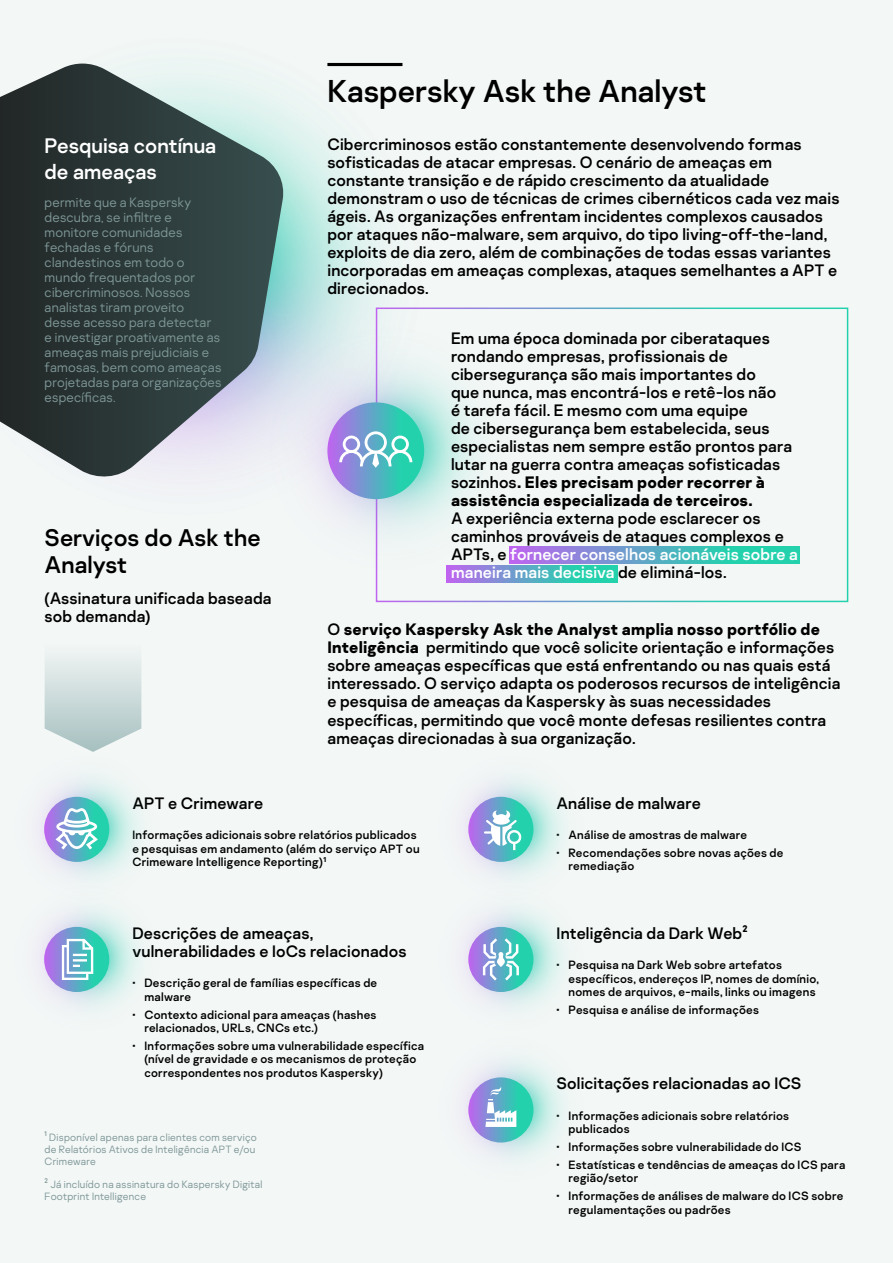
<style>
.page{position:relative;width:893px;height:1263px;background:#f3f7f6}
.page>*{position:absolute;margin:0;border:0;box-sizing:border-box;transform-origin:0 0}
.t1{font:31.5px "Kaspersky Sans";color:#000}
.t2{font:24px/27px "Kaspersky Sans";color:#000}
.t3{font:21px/25.5px "Kaspersky Sans";color:#fff}
.t4{font:16.5px/18px "Kaspersky Sans";letter-spacing:.01em;color:#000}
.t5{font:300 13.5px/15px "Kaspersky Sans";letter-spacing:.015em;color:#7d9696}
.t6{font:12px/13.5px "Kaspersky Sans";letter-spacing:.02em;color:#000}
.t7{font:300 10.5px/12px "Kaspersky Sans";letter-spacing:.025em;color:#7d9696}
.t8{font:6.75px "Kaspersky Sans";color:#7d9696}
.s1{font-weight:700}
.s2{color:#fff}
</style>
<div class="page">
<svg style="left:45px;top:658px;width:96px;height:94px"></svg>
<svg style="left:0;top:64px;width:286px;height:416px;background:#536061"></svg>
<svg style="left:511px;top:546px;width:289px;height:18px;background:#5ea7c6"></svg>
<svg style="left:446px;top:565px;width:171px;height:18px;background:#58abc3"></svg>
<div style="left:376px;top:308px;width:472px;height:294px;border:2px solid #fff"></div>
<img style="left:269px;top:328px;width:242px;height:242px">
<svg style="left:327px;top:402px;width:97px;height:97px;background:#60a8c6"></svg>
<svg style="left:339px;top:431px;width:73px;height:37px"></svg>
<img style="left:39px;top:778px;width:101px;height:100px">
<img style="left:39px;top:908px;width:101px;height:100px">
<img style="left:463px;top:778px;width:101px;height:100px">
<img style="left:463px;top:1059px;width:101px;height:100px">
<img style="left:463px;top:908px;width:101px;height:100px">
<svg style="left:44px;top:797px;width:65px;height:65px;background:#64a5c8"></svg>
<svg style="left:44px;top:927px;width:65px;height:65px;background:#64a5c8"></svg>
<svg style="left:468px;top:797px;width:65px;height:65px;background:#68a2ca"></svg>
<svg style="left:468px;top:1077px;width:65px;height:65px;background:#63a7c7"></svg>
<svg style="left:468px;top:927px;width:65px;height:65px;background:#64a6c8"></svg>
<svg style="left:484px;top:810px;width:38px;height:40px"></svg>
<svg style="left:61px;top:938px;width:33px;height:43px"></svg>
<svg style="left:483px;top:938px;width:36px;height:42px"></svg>
<svg style="left:56px;top:808px;width:42px;height:41px"></svg>
<svg style="left:485px;top:1086px;width:31px;height:41px"></svg>
<hr style="left:327px;top:63px;width:75px;height:3px;background:#000">
<p class="t3" style="left:45px;top:133px;width:173px">Pesquisa contínua de ameaças</p>
<p class="t5" style="left:45px;top:194px;width:178px">permite que a Kaspersky descubra, se infiltre e monitore comunidades fechadas e fóruns clandestinos em todo o mundo frequentados por cibercriminosos. Nossos analistas tiram proveito desse acesso para detectar e investigar proativamente as ameaças mais prejudiciais e famosas, bem como ameaças projetadas para organizações específicas.</p>
<h2 class="t2" style="left:45px;top:524px;width:217px">Serviços do Ask the<br>Analyst</h2>
<p class="t4" style="left:45px;top:589px;width:228px">(Assinatura unificada baseada sob demanda)</p>
<h1 class="t1" style="left:327px;top:72px;width:381px">Kaspersky Ask the Analyst</h1>
<p class="t4" style="left:327px;top:135px;width:514px">Cibercriminosos estão constantemente desenvolvendo formas sofisticadas de atacar empresas. O cenário de ameaças em constante transição e de rápido crescimento da atualidade demonstram o uso de técnicas de crimes cibernéticos cada vez mais ágeis. As organizações enfrentam incidentes complexos causados por ataques não-malware, sem arquivo, do tipo living-off-the-land, exploits de dia zero, além de combinações de todas essas variantes incorporadas em ameaças complexas, ataques semelhantes a APT e direcionados.</p>
<p class="t4" style="left:451px;top:329px;width:343px">Em uma época dominada por ciberataques rondando empresas, profissionais de cibersegurança são mais importantes do<br>que nunca, mas encontrá-los e retê-los não<br>é tarefa fácil. E mesmo com uma equipe<br>de cibersegurança bem estabelecida, seus especialistas nem sempre estão prontos para lutar na guerra contra ameaças sofisticadas sozinhos<span class="s1">. Eles precisam poder recorrer à assistência especializada de terceiros.</span></p>
<p class="t4" style="left:451px;top:509px;width:348px">A experiência externa pode esclarecer os caminhos prováveis de ataques complexos e APTs, e <span class="s2">fornecer conselhos acionáveis sobre a maneira mais decisiva</span> de eliminá-los.</p>
<p class="t4" style="left:327px;top:621px;width:514px">O <span class="s1">serviço Kaspersky Ask the Analyst amplia nosso portfólio de Inteligência</span> permitindo que você solicite orientação e informações sobre ameaças específicas que está enfrentando ou nas quais está interessado. O serviço adapta os poderosos recursos de inteligência e pesquisa de ameaças da Kaspersky às suas necessidades específicas, permitindo que você monte defesas resilientes contra ameaças direcionadas à sua organização.</p>
<p class="t4" style="left:132px;top:794px;width:132px">APT e Crimeware</p>
<p class="t6" style="left:132px;top:828px;width:289px">Informações adicionais sobre relatórios publicados e pesquisas em andamento (além do serviço APT ou<br>Crimeware Intelligence Reporting)<sup>1</sup></p>
<p class="t4" style="left:132px;top:924px;width:276px">Descrições de ameaças, vulnerabilidades e IoCs relacionados</p>
<p class="t6" style="left:144px;top:976px;width:234px;text-indent:-12px">• Descrição geral de famílias específicas de malware</p>
<p class="t6" style="left:144px;top:1007px;width:234px;text-indent:-12px">• Contexto adicional para ameaças (hashes relacionados, URLs, CNCs etc.)</p>
<p class="t6" style="left:144px;top:1039px;width:281px;text-indent:-12px">• Informações sobre uma vulnerabilidade específica (nível de gravidade e os mecanismos de proteção correspondentes nos produtos Kaspersky)</p>
<p class="t8" style="left:45px;top:1129px;width:4px">1</p>
<p class="t7" style="left:45px;top:1131px;width:214px;text-indent:5px">Disponível apenas para clientes com serviço de Relatórios Ativos de Inteligência APT e/ou<br>Crimeware</p>
<p class="t8" style="left:45px;top:1177px;width:5px">2</p>
<p class="t7" style="left:45px;top:1178px;width:219px;text-indent:6px">Já incluído na assinatura do Kaspersky Digital<br>Footprint Intelligence</p>
<p class="t4" style="left:557px;top:794px;width:146px">Análise de malware</p>
<p class="t6" style="left:557px;top:828px;width:192px">• Análise de amostras de malware</p>
<p class="t6" style="left:569px;top:846px;width:216px;text-indent:-12px">• Recomendações sobre novas ações de remediação</p>
<p class="t4" style="left:557px;top:924px;width:193px">Inteligência da Dark Web<sup>2</sup></p>
<p class="t6" style="left:569px;top:958px;width:252px;text-indent:-12px">• Pesquisa na Dark Web sobre artefatos específicos, endereços IP, nomes de domínio, nomes de arquivos, e-mails, links ou imagens</p>
<p class="t6" style="left:557px;top:1003px;width:204px">• Pesquisa e análise de informações</p>
<p class="t4" style="left:557px;top:1074px;width:246px">Solicitações relacionadas ao ICS</p>
<p class="t6" style="left:569px;top:1109px;width:222px;text-indent:-12px">• Informações adicionais sobre relatórios publicados</p>
<p class="t6" style="left:557px;top:1140px;width:246px">• Informações sobre vulnerabilidade do ICS</p>
<p class="t6" style="left:569px;top:1158px;width:278px;text-indent:-12px">• Estatísticas e tendências de ameaças do ICS para região/setor</p>
<p class="t6" style="left:569px;top:1189px;width:276px;text-indent:-12px">• Informações de análises de malware do ICS sobre regulamentações ou padrões</p>
</div>
